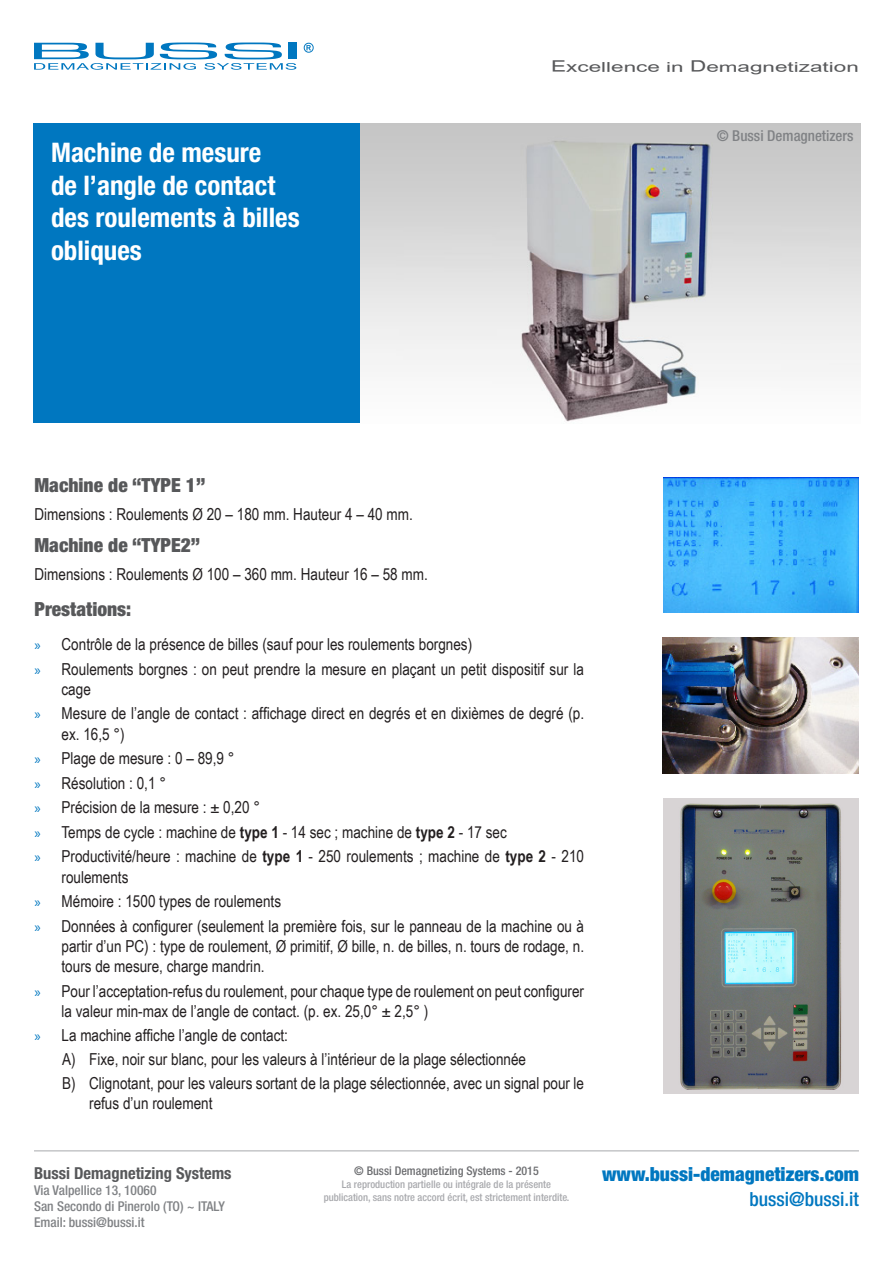
<style>
.page{position:relative;width:893px;height:1263px;background:#fff}
.page>*{position:absolute;margin:0;border:0;box-sizing:border-box;transform-origin:0 0}
.t1{font:700 condensed 27px/32.4px "Helvetica Neue LT Std";color:#fff}
.Title_inline{font:22.5px "bussi Web Site";color:#57585a}
.Title_inline-2{font:900 condensed 19.5px "Helvetica Neue LT Std";color:#57585a}
.Title_inline-3{font:900 condensed 19.5px "Helvetica Neue LT Std";color:#0077c0}
.Title_inline-4{font:500 condensed 19.5px "Helvetica Neue LT Std";color:#0077c0}
.Stile_di_paragrafo_1{font:16.5px/20.2px "Arial Narrow";color:#231f20}
.t2{font:700 condensed 16.5px "Helvetica Neue LT Std";color:#57585a}
.Title_inline-5{font:500 condensed 15px "Helvetica Neue LT Std";color:#808285}
.t3{font:500 condensed 13.5px "Helvetica Neue LT Std";color:#808285}
.Copy{font:500 condensed 12px "Helvetica Neue LT Std";color:#6c6d70}
.Copy-2{font:500 condensed 10.5px "Helvetica Neue LT Std";color:#a8a9ad}
.s1{font-family:"Myriad Pro";font-size:15px;color:#0077c0}
.s2{font-weight:700}
</style>
<div class="page">
<svg style="left:34px;top:43px;width:262px;height:27px"></svg>
<svg style="left:304px;top:43px;width:10px;height:10px"></svg>
<hr style="left:34px;top:1150px;width:825px;height:1px;background:#a8a9ad">
<div style="left:34px;top:123px;width:327px;height:300px;background:#0077c0"></div>
<img style="left:361px;top:123px;width:499px;height:299px">
<img style="left:663px;top:478px;width:195px;height:135px">
<img style="left:663px;top:638px;width:195px;height:135px">
<img style="left:663px;top:798px;width:195px;height:295px">
<p class="t1" style="left:51px;top:136px;width:250px">Machine de mesure<br>de l’angle de contact des roulements à billes obliques</p>
<p class="Title_inline" style="left:551px;top:53px;width:309px">Excellence in Demagnetization</p>
<p class="Title_inline-5" style="left:717px;top:127px;width:138px">© Bussi Demagnetizers</p>
<p class="Title_inline-2" style="left:35px;top:473px;width:172px">Machine de “TYPE 1”</p>
<p class="Stile_di_paragrafo_1" style="left:35px;top:503px;width:380px">Dimensions : Roulements Ø 20 – 180 mm. Hauteur 4 – 40 mm.</p>
<p class="Title_inline-2" style="left:35px;top:533px;width:167px">Machine de “TYPE2”</p>
<p class="Stile_di_paragrafo_1" style="left:35px;top:564px;width:395px">Dimensions : Roulements Ø 100 – 360 mm. Hauteur 16 – 58 mm.</p>
<p class="Title_inline-2" style="left:35px;top:597px;width:98px">Prestations:</p>
<p class="Stile_di_paragrafo_1" style="left:35px;top:634px;width:439px"><span class="s1">»</span> Contrôle de la présence de billes (sauf pour les roulements borgnes)</p>
<p class="Stile_di_paragrafo_1" style="left:62px;top:658px;width:524px;text-indent:-27px"><span class="s1">»</span> Roulements borgnes : on peut prendre la mesure en plaçant un petit dispositif sur la cage</p>
<p class="Stile_di_paragrafo_1" style="left:62px;top:703px;width:524px;text-indent:-27px"><span class="s1">»</span> Mesure de l’angle de contact : affichage direct en degrés et en dixièmes de degré (p. ex. 16,5 °)</p>
<p class="Stile_di_paragrafo_1" style="left:35px;top:748px;width:201px"><span class="s1">»</span> Plage de mesure : 0 – 89,9 °</p>
<p class="Stile_di_paragrafo_1" style="left:35px;top:772px;width:133px"><span class="s1">»</span> Résolution : 0,1 °</p>
<p class="Stile_di_paragrafo_1" style="left:35px;top:797px;width:227px"><span class="s1">»</span> Précision de la mesure : ± 0,20 °</p>
<p class="Stile_di_paragrafo_1" style="left:35px;top:821px;width:474px"><span class="s1">»</span> Temps de cycle : machine de <span class="s2">type 1</span> - 14 sec ; machine de <span class="s2">type 2</span> - 17 sec</p>
<p class="Stile_di_paragrafo_1" style="left:62px;top:846px;width:524px;text-indent:-27px"><span class="s1">»</span> Productivité/heure : machine de <span class="s2">type 1</span> - 250 roulements ; machine de <span class="s2">type 2</span> - 210 roulements</p>
<p class="Stile_di_paragrafo_1" style="left:35px;top:890px;width:248px"><span class="s1">»</span> Mémoire : 1500 types de roulements</p>
<p class="Stile_di_paragrafo_1" style="left:62px;top:915px;width:524px;text-align:justify;text-indent:-27px"><span class="s1">»</span> Données à configurer (seulement la première fois, sur le panneau de la machine ou à partir d’un PC) : type de roulement, Ø primitif, Ø bille, n. de billes, n. tours de rodage, n. tours de mesure, charge mandrin.</p>
<p class="Stile_di_paragrafo_1" style="left:62px;top:980px;width:524px;text-indent:-27px"><span class="s1">»</span> Pour l’acceptation-refus du roulement, pour chaque type de roulement on peut configurer la valeur min-max de l’angle de contact. (p. ex. 25,0° ± 2,5° )</p>
<p class="Stile_di_paragrafo_1" style="left:35px;top:1025px;width:255px"><span class="s1">»</span> La machine affiche l’angle de contact:</p>
<p class="Stile_di_paragrafo_1" style="left:62px;top:1049px;width:465px">A) Fixe, noir sur blanc, pour les valeurs à l’intérieur de la plage sélectionnée</p>
<p class="Stile_di_paragrafo_1" style="left:89px;top:1073px;width:496px;line-height:19.8px;text-indent:-27px">B) Clignotant, pour les valeurs sortant de la plage sélectionnée, avec un signal pour le refus d’un roulement</p>
<p class="t2" style="left:34px;top:1163px;width:199px">Bussi Demagnetizing Systems</p>
<p class="Title_inline-3" style="left:602px;top:1162px;width:258px">www.bussi-demagnetizers.com</p>
<p class="t3" style="left:34px;top:1182px;width:124px">Via Valpellice 13, 10060</p>
<p class="t3" style="left:34px;top:1198px;width:192px">San Secondo di Pinerolo (TO) ~ ITALY</p>
<p class="t3" style="left:34px;top:1214px;width:112px">Email: bussi@bussi.it</p>
<p class="Copy" style="left:354px;top:1164px;width:186px">© Bussi Demagnetizing Systems - 2015</p>
<p class="Copy-2" style="left:342px;top:1178px;width:211px">La reproduction partielle ou intégrale de la présente</p>
<p class="Copy-2" style="left:324px;top:1191px;width:247px">publication, sans notre accord écrit, est strictement interdite.</p>
<p class="Title_inline-4" style="left:749px;top:1187px;width:111px">bussi@bussi.it</p>
</div>
